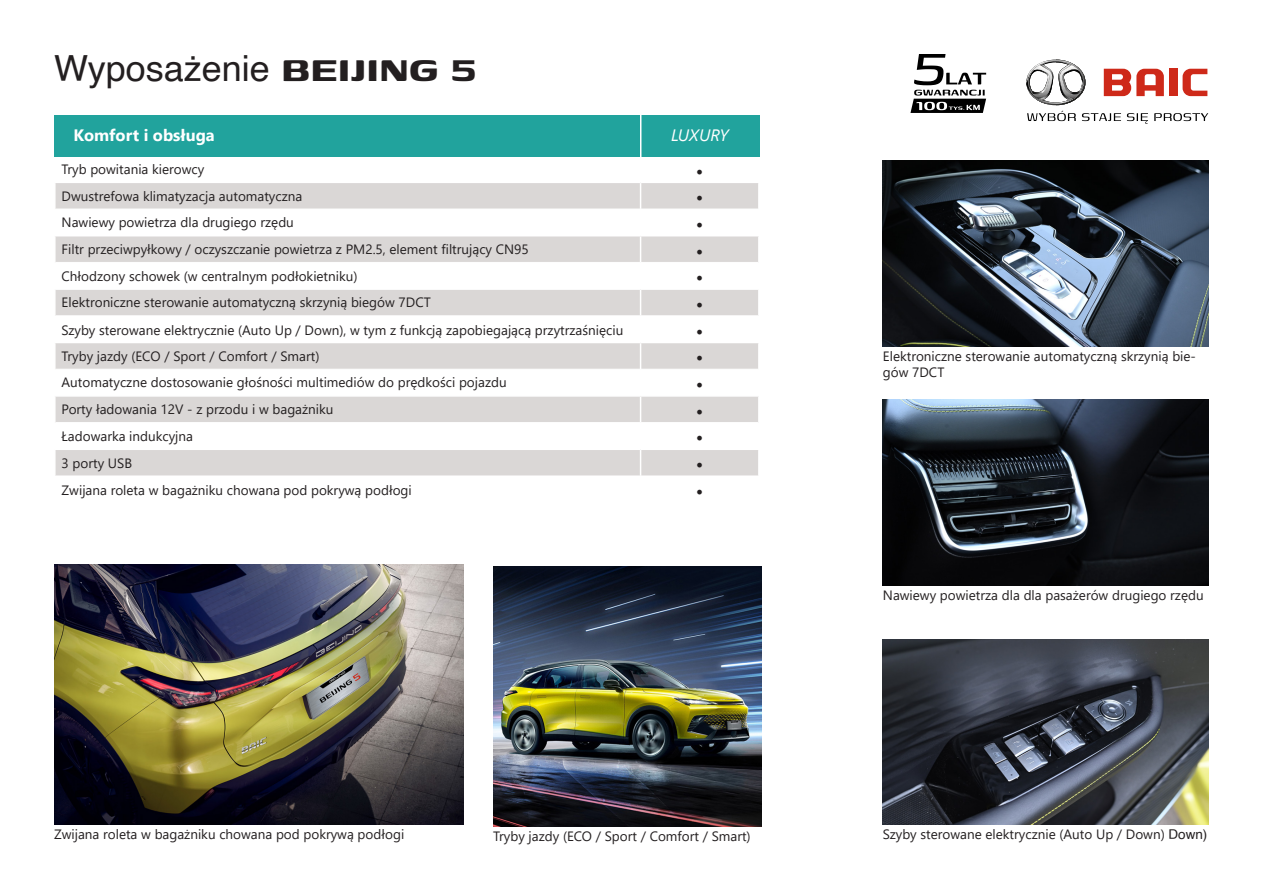
<style>
.page{position:relative;width:1263px;height:893px;background:#fff}
.page>*{position:absolute;margin:0;border:0;box-sizing:border-box;transform-origin:0 0}
.t1{font:36px "Helvetica";color:#231f20}
.t2{font:18px/26.7px "Minion Pro";color:#231f20}
.t3{font:700 16.5px "Segoe UI";color:#fff}
.t4{font:italic 16.5px "Segoe UI";color:#fff}
.t5{font:13.5px/16.2px "Segoe UI";color:#231f20}
.s1{font-family:"Genos";font-weight:700;font-size:45px}
.s2{font-family:"Helvetica"}
</style>
<div class="page">
<img style="left:883px;top:161px;width:326px;height:186px">
<img style="left:883px;top:400px;width:326px;height:186px">
<img style="left:883px;top:639px;width:326px;height:186px">
<svg style="left:910px;top:54px;width:76px;height:59px"></svg>
<svg style="left:56px;top:183px;width:702px;height:293px;fill:#dad7d6"></svg>
<hr style="left:54px;top:235px;width:587px;height:1px;background:#fff">
<hr style="left:641px;top:235px;width:119px;height:1px;background:#fff">
<hr style="left:54px;top:288px;width:587px;height:2px;background:#fff">
<hr style="left:641px;top:288px;width:119px;height:2px;background:#fff">
<hr style="left:54px;top:342px;width:587px;height:1px;background:#fff">
<hr style="left:641px;top:342px;width:119px;height:1px;background:#fff">
<hr style="left:54px;top:395px;width:587px;height:2px;background:#fff">
<hr style="left:641px;top:395px;width:119px;height:2px;background:#fff">
<hr style="left:54px;top:449px;width:587px;height:1px;background:#fff">
<hr style="left:641px;top:449px;width:119px;height:1px;background:#fff">
<svg style="left:640px;top:183px;width:1px;height:293px"></svg>
<hr style="left:56px;top:209px;width:585px;height:1px;background:#fff">
<hr style="left:641px;top:209px;width:117px;height:1px;background:#fff">
<hr style="left:56px;top:262px;width:585px;height:1px;background:#fff">
<hr style="left:641px;top:262px;width:117px;height:1px;background:#fff">
<hr style="left:56px;top:316px;width:585px;height:1px;background:#fff">
<hr style="left:641px;top:316px;width:117px;height:1px;background:#fff">
<hr style="left:56px;top:369px;width:585px;height:1px;background:#fff">
<hr style="left:641px;top:369px;width:117px;height:1px;background:#fff">
<hr style="left:56px;top:422px;width:585px;height:1px;background:#fff">
<hr style="left:641px;top:422px;width:117px;height:1px;background:#fff">
<div style="left:54px;top:115px;width:705px;height:41px;background:#21a39d"></div>
<hr style="left:640px;top:114px;width:1px;height:52px;background:#fff">
<svg style="left:1027px;top:111px;width:49px;height:10px"></svg>
<svg style="left:1082px;top:113px;width:39px;height:8px"></svg>
<svg style="left:1127px;top:113px;width:21px;height:11px"></svg>
<svg style="left:1154px;top:113px;width:54px;height:8px"></svg>
<svg style="left:1104px;top:69px;width:60px;height:27px"></svg>
<div style="left:1169px;top:69px;width:8px;height:27px;background:#ce2919"></div>
<svg style="left:1182px;top:69px;width:25px;height:27px"></svg>
<svg style="left:1026px;top:60px;width:59px;height:45px"></svg>
<img style="left:54px;top:564px;width:409px;height:261px">
<img style="left:493px;top:566px;width:268px;height:261px">
<h1 class="t1" style="left:54px;top:41px;width:423px">Wyposażenie <span class="s1">BEIJING 5</span></h1>
<p class="t3" style="left:74px;top:119px;width:143px">Komfort i obsługa</p>
<p class="t4" style="left:671px;top:119px;width:59px">LUXURY</p>
<p class="t5" style="left:62px;top:160px;width:144px">Tryb powitania kierowcy</p>
<h2 class="t2" style="left:696px;top:157px;width:9px">•</h2>
<p class="t5" style="left:62px;top:187px;width:242px">Dwustrefowa klimatyzacja automatyczna</p>
<h2 class="t2" style="left:696px;top:183px;width:9px">•</h2>
<p class="t5" style="left:62px;top:213px;width:234px">Nawiewy powietrza dla drugiego rzędu</p>
<h2 class="t2" style="left:696px;top:210px;width:9px">•</h2>
<p class="t5" style="left:62px;top:240px;width:469px">Filtr przeciwpyłkowy / oczyszczanie powietrza z PM2.5, element filtrujący CN95</p>
<h2 class="t2" style="left:696px;top:237px;width:9px">•</h2>
<p class="t5" style="left:62px;top:267px;width:297px">Chłodzony schowek (w centralnym podłokietniku)</p>
<h2 class="t2" style="left:696px;top:263px;width:9px">•</h2>
<p class="t5" style="left:62px;top:293px;width:371px">Elektroniczne sterowanie automatyczną skrzynią biegów 7DCT</p>
<h2 class="t2" style="left:696px;top:290px;width:9px">• •</h2>
<p class="t5" style="left:62px;top:347px;width:259px">Tryby jazdy (ECO / Sport / Comfort / Smart)</p>
<h2 class="t2" style="left:696px;top:343px;width:9px">•</h2>
<p class="t5" style="left:62px;top:373px;width:447px">Automatyczne dostosowanie głośności multimediów do prędkości pojazdu</p>
<h2 class="t2" style="left:696px;top:370px;width:9px">•</h2>
<p class="t5" style="left:62px;top:400px;width:273px">Porty ładowania 12V - z przodu i w bagażniku</p>
<h2 class="t2" style="left:696px;top:397px;width:9px">•</h2>
<p class="t5" style="left:62px;top:427px;width:133px">Ładowarka indukcyjna</p>
<h2 class="t2" style="left:696px;top:423px;width:9px">•</h2>
<p class="t5" style="left:62px;top:453px;width:72px">3 porty USB</p>
<h2 class="t2" style="left:696px;top:450px;width:9px">•</h2>
<p class="t5" style="left:62px;top:321px;width:563px">Szyby sterowane elektrycznie (Auto Up / Down), w tym z funkcją zapobiegającą przytrzaśnięciu</p>
<p class="t5" style="left:62px;top:481px;width:352px">Zwijana roleta w bagażniku chowana pod pokrywą podłogi</p>
<h2 class="t2" style="left:696px;top:477px;width:9px">•</h2>
<p class="t5" style="left:54px;top:825px;width:352px">Zwijana roleta w bagażniku chowana pod pokrywą podłogi</p>
<p class="t5" style="left:493px;top:827px;width:259px">Tryby jazdy (ECO / Sport / Comfort / Smart)</p>
<p class="t5" style="left:883px;top:347px;width:315px">Elektroniczne sterowanie automatyczną skrzynią bie&shy;gów 7DCT</p>
<p class="t5" style="left:883px;top:586px;width:322px">Nawiewy powietrza dla dla pasażerów drugiego rzędu</p>
<p class="t5" style="left:883px;top:825px;width:326px">Szyby sterowane elektrycznie (Auto Up / Down) <span class="s2">Down)</span></p>
</div>
